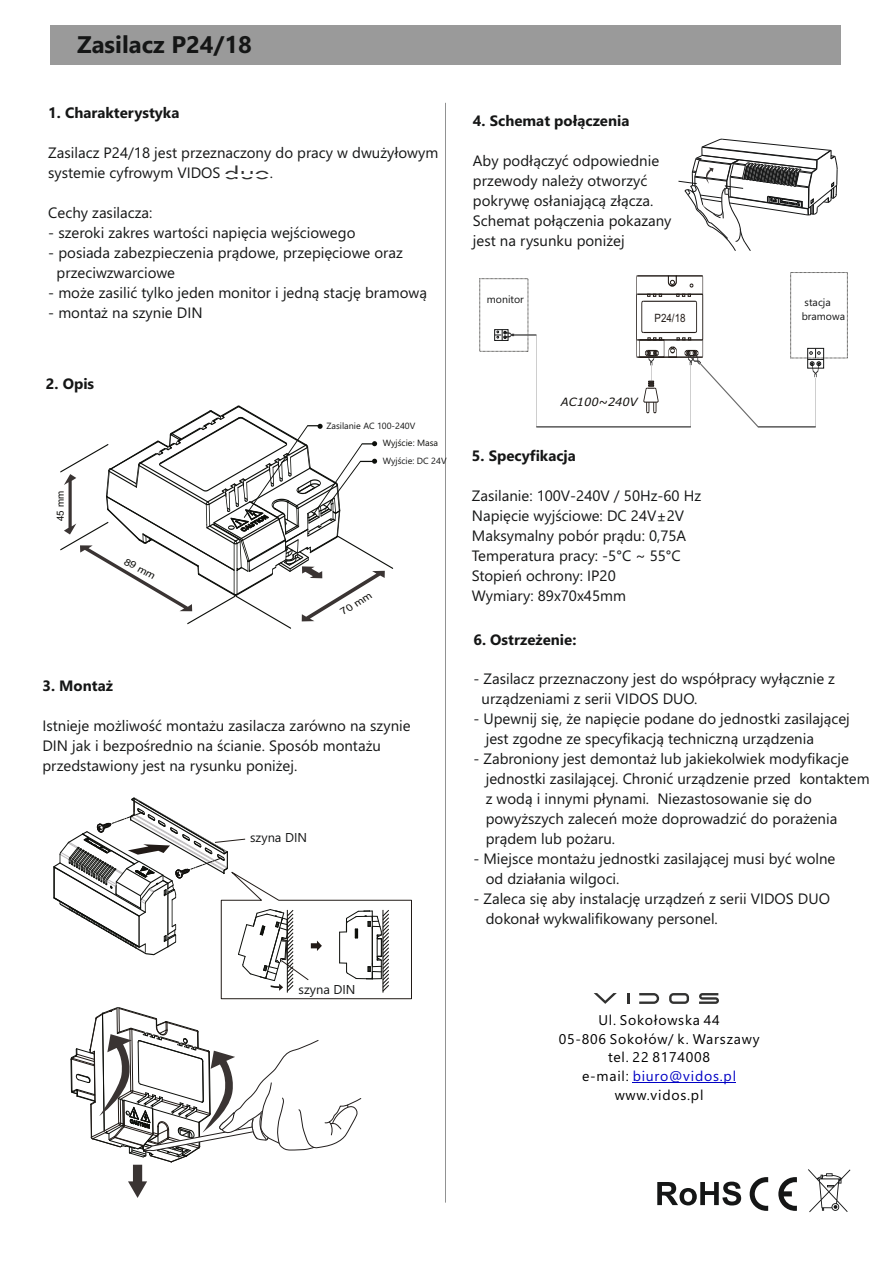
<style>
.page{position:relative;width:893px;height:1263px;background:#fff}
.page>*{position:absolute;margin:0;border:0;box-sizing:border-box;transform-origin:0 0}
.t1{font:700 24px "Segoe UI";color:#151616}
.t2{font:17.85px "Futura BT";color:#333;scale:1.52 1}
.t3{font:15px/20px "Segoe UI";color:#151616}
.t4{font:700 15px "Segoe UI";color:#151616}
.t5{font:15px "Segoe UI";color:#151616;scale:1.54 1}
.t6{font:14.1px/18.8px "Segoe UI";letter-spacing:.055em;color:#000;text-align:center}
.t7{font:12.9px "Segoe UI";color:#151616}
.t8{font:italic 11.4px "Verdana";color:#12100d}
.t9{font:11.4px "Arial";color:#231c18;scale:.86 1}
.t10{font:10.5px/14px "Segoe UI";color:#151616}
.t11{font:9.75px "Arial";color:#0f0f0c}
.t12{font:9.75px "Arial";color:#0f0f0c;scale:1.13 1}
.t13{font:9.75px "Arial";color:#0f0f0c;scale:1.17 1}
.t14{font:9px "Segoe UI";color:#151616}
.t15{font:9px "Segoe UI";color:#0f0f0c}
.s1{color:#0000c4}
</style>
<div class="page">
<div style="left:494px;top:329px;width:14px;height:12px;border:1px solid #151616"></div>
<svg style="left:495px;top:275px;width:329px;height:153px"></svg>
<svg style="left:60px;top:406px;width:333px;height:223px"></svg>
<svg style="left:71px;top:1007px;width:290px;height:191px"></svg>
<svg style="left:657px;top:1181px;width:84px;height:24px"></svg>
<svg style="left:750px;top:1177px;width:47px;height:34px"></svg>
<svg style="left:808px;top:1169px;width:42px;height:43px"></svg>
<hr style="left:633px;top:1082px;width:103px;height:1px;background:#0000c4">
<hr style="left:445px;top:103px;width:1px;height:1099px;background:#151616">
<div style="left:50px;top:25px;width:791px;height:39px;background:#9a9a9a"></div>
<svg style="left:53px;top:797px;width:359px;height:202px"></svg>
<svg style="left:678px;top:139px;width:159px;height:112px"></svg>
<svg style="left:594px;top:993px;width:23px;height:11px"></svg>
<svg style="left:627px;top:993px;width:2px;height:11px"></svg>
<svg style="left:639px;top:993px;width:20px;height:11px"></svg>
<svg style="left:669px;top:993px;width:20px;height:11px"></svg>
<svg style="left:699px;top:993px;width:20px;height:11px"></svg>
<h1 class="t1" style="left:77px;top:36px;width:176px">Zasilacz P24/18</h1>
<p class="t4" style="left:48px;top:107px;width:133px">1. Charakterystyka</p>
<p class="t3" style="left:48px;top:144px;width:391px">Zasilacz P24/18 jest przeznaczony do pracy w dwużyłowym systemie cyfrowym VIDOS</p>
<p class="t2" style="left:224px;top:166px;width:32px">duo</p>
<p class="t3" style="left:270px;top:164px;width:5px">.</p>
<p class="t3" style="left:48px;top:204px;width:106px">Cechy zasilacza:</p>
<p class="t3" style="left:48px;top:224px;width:309px">- szeroki zakres wartości napięcia wejściowego</p>
<p class="t3" style="left:57px;top:244px;width:348px;text-indent:-8px">- posiada zabezpieczenia prądowe, przepięciowe oraz przeciwzwarciowe</p>
<p class="t3" style="left:48px;top:284px;width:380px">- może zasilić tylko jeden monitor i jedną stację bramową</p>
<p class="t3" style="left:48px;top:304px;width:156px">- montaż na szynie DIN</p>
<p class="t4" style="left:46px;top:378px;width:50px">2. Opis</p>
<p class="t11" style="left:57px;top:521px;width:31px;rotate:-90deg">45 mm</p>
<p class="t12" style="left:126px;top:557px;width:31px;rotate:27deg">89 mm</p>
<p class="t14" style="left:326px;top:423px;width:90px">Zasilanie AC 100-240V</p>
<p class="t14" style="left:383px;top:457px;width:65px">Wyjście: DC 24V</p>
<p class="t15" style="left:383px;top:439px;width:57px">Wyjście: Masa</p>
<p class="t13" style="left:340px;top:609px;width:31px;rotate:-30deg">70 mm</p>
<p class="t4" style="left:42px;top:680px;width:72px">3. Montaż</p>
<p class="t3" style="left:42px;top:717px;width:370px">Istnieje możliwość montażu zasilacza zarówno na szynie<br>DIN jak i bezpośrednio na ścianie. Sposób montażu przedstawiony jest na rysunku poniżej.</p>
<p class="t7" style="left:250px;top:833px;width:58px">szyna DIN</p>
<p class="t7" style="left:299px;top:984px;width:58px">szyna DIN</p>
<p class="t4" style="left:473px;top:115px;width:158px">4. Schemat połączenia</p>
<p class="t3" style="left:473px;top:152px;width:200px">Aby podłączyć odpowiednie przewody należy otworzyć pokrywę osłaniającą złącza.<br>Schemat połączenia pokazany jest na rysunku poniżej</p>
<p class="t10" style="left:487px;top:293px;width:38px">monitor</p>
<p class="t9" style="left:654px;top:313px;width:38px">P24/18</p>
<p class="t8" style="left:561px;top:397px;width:78px">AC100~240V</p>
<p class="t4" style="left:472px;top:450px;width:106px">5. Specyfikacja</p>
<p class="t3" style="left:472px;top:487px;width:231px">Zasilanie: 100V-240V / 50Hz-60 Hz<br>Napięcie wyjściowe: DC 24V+2V<br>Maksymalny pobór prądu: 0,75A<br>Temperatura pracy: -5°C ~ 55°C<br>Stopień ochrony: IP20<br>Wymiary: 89x70x45mm</p>
<p class="t5" style="left:657px;top:514px;width:8px">-</p>
<p class="t10" style="left:802px;top:297px;width:45px">stacja bramowa</p>
<p class="t4" style="left:473px;top:634px;width:105px">6. Ostrzeżenie:</p>
<p class="t3" style="left:482px;top:670px;width:355px;text-indent:-8px">- Zasilacz przeznaczony jest do współpracy wyłącznie z urządzeniami z serii VIDOS DUO.</p>
<p class="t3" style="left:486px;top:710px;width:366px;text-indent:-12px">- Upewnij się, że napięcie podane do jednostki zasilającej jest zgodne ze specyfikacją techniczną urządzenia</p>
<p class="t3" style="left:486px;top:750px;width:385px;text-indent:-12px">- Zabroniony jest demontaż lub jakiekolwiek modyfikacje jednostki zasilającej. Chronić urządzenie przed kontaktem z wodą i innymi płynami. Niezastosowanie się do powyższych zaleceń może doprowadzić do porażenia prądem lub pożaru.</p>
<p class="t3" style="left:486px;top:850px;width:351px;text-indent:-12px">- Miejsce montażu jednostki zasilającej musi być wolne od działania wilgoci.</p>
<p class="t3" style="left:486px;top:890px;width:346px;text-indent:-12px">- Zaleca się aby instalację urządzeń z serii VIDOS DUO dokonał wykwalifikowany personel.</p>
<p class="t6" style="left:559px;top:1012px;width:202px">Ul. Sokołowska 44<br>05-806 Sokołów/ k. Warszawy tel. 22 8174008<br>e-mail: <span class="s1">biuro@vidos.pl </span>www.vidos.pl</p>
</div>
